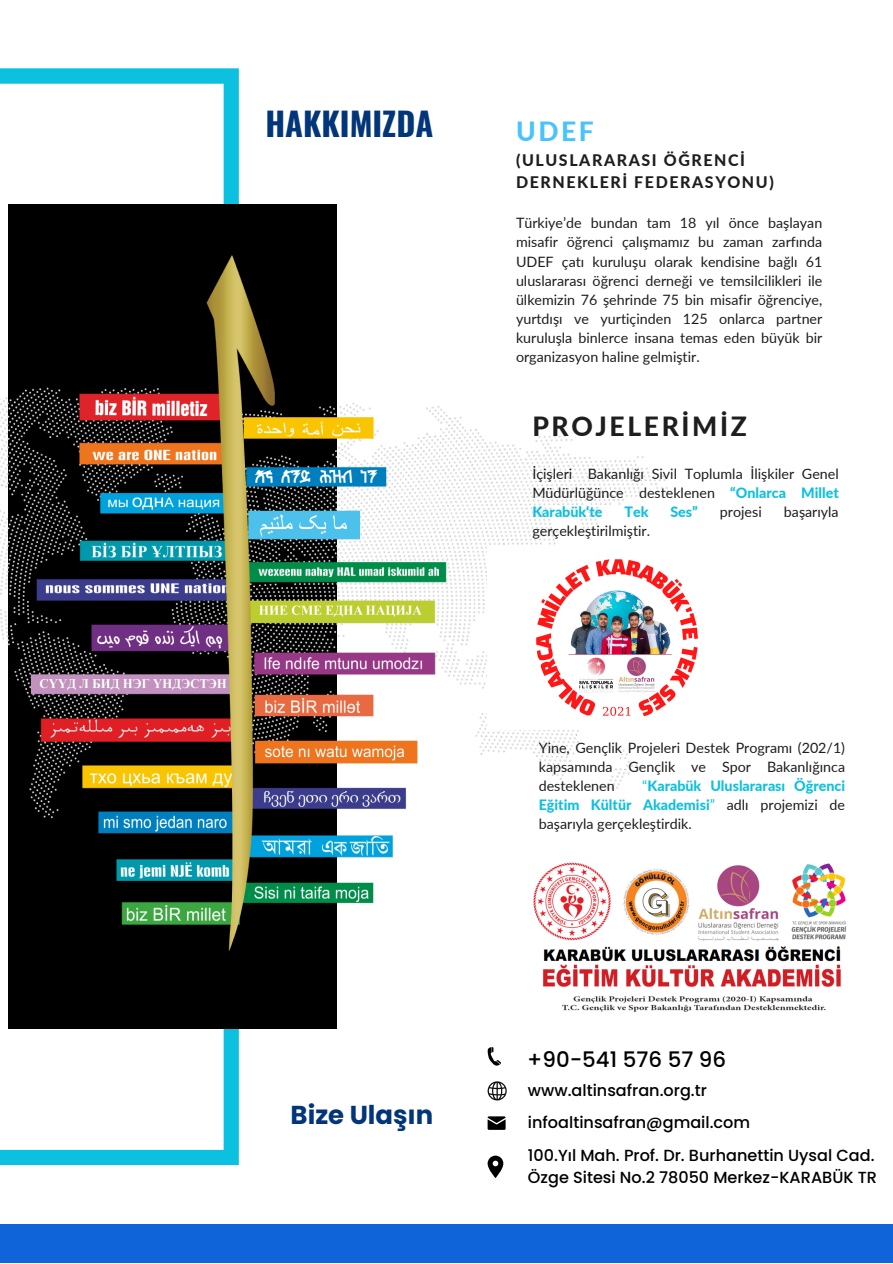
<style>
.page{position:relative;width:893px;height:1264px;background:#fff}
.page>*{position:absolute;margin:0;border:0;box-sizing:border-box;transform-origin:0 0}
.t1{font:700 32.4px "Oswald";color:#023579}
.t2{font:800 26.4px "Lato";letter-spacing:.1em;color:#1e1e1e}
.t3{font:800 26.4px "Lato";color:#49c3fb}
.t4{font:700 25.95px "Poppins";color:#023579}
.t5{font:500 21.3px "Poppins";color:#000}
.t6{font:500 16.05px "Poppins";color:#000}
.t7{font:800 15.9px/21.3px "Lato";letter-spacing:.1em;color:#1e1e1e}
.t8{font:14.25px/19px "Lato";color:#1e1e1e;text-align:justify}
.t9{font:800 14.25px/19px "Lato";color:#0cc0df;text-align:justify}
.s1{font-weight:800;color:#0cc0df}
.s2{font-weight:400}
.s3{font-weight:400;color:#1e1e1e}
</style>
<div class="page">
<svg style="left:0;top:68px;width:239px;height:1097px"></svg>
<div style="left:9px;top:204px;width:328px;height:824px;background:#000"></div>
<div style="left:0;top:1224px;width:892px;height:38px;background:#0e64d8"></div>
<svg style="left:487px;top:1047px;width:14px;height:19px"></svg>
<svg style="left:487px;top:1081px;width:19px;height:19px"></svg>
<svg style="left:487px;top:1116px;width:18px;height:13px"></svg>
<svg style="left:487px;top:1155px;width:16px;height:23px"></svg>
<img style="left:0;top:255px;width:668px;height:695px">
<img style="left:487px;top:547px;width:211px;height:182px">
<img style="left:523px;top:855px;width:324px;height:157px">
<p class="t1" style="left:265px;top:98px;width:169px">HAKKIMIZDA</p>
<p class="t3" style="left:516px;top:115px;width:79px">UDEF</p>
<p class="t7" style="left:516px;top:149px;width:259px">(ULUSLARARASI ÖĞRENCİ<br>DERNEKLERİ FEDERASYONU)</p>
<p class="t8" style="left:516px;top:213px;width:308px">Türkiye’de bundan tam 18 yıl önce başlayan misafir öğrenci çalışmamız bu zaman zarfında UDEF çatı kuruluşu olarak kendisine bağlı 61 uluslararası öğrenci derneği ve temsilcilikleri ile ülkemizin 76 şehrinde 75 bin misafir öğrenciye, yurtdışı ve yurtiçinden 125 onlarca partner kuruluşla binlerce insana temas eden büyük bir organizasyon haline gelmiştir.</p>
<p class="t2" style="left:532px;top:409px;width:216px">PROJELERİMİZ</p>
<p class="t8" style="left:532px;top:463px;width:308px">İçişleri Bakanlığı Sivil Toplumla İlişkiler Genel Müdürlüğünce desteklenen <span class="s1">“Onlarca Millet Karabük‘te</span></p>
<p class="t9" style="left:624px;top:502px;width:26px">Tek</p>
<p class="t9" style="left:670px;top:502px;width:29px">Ses”</p>
<p class="t8" style="left:720px;top:502px;width:43px">projesi</p>
<p class="t8" style="left:783px;top:502px;width:56px">başarıyla</p>
<p class="t8" style="left:532px;top:521px;width:119px">gerçekleştirilmiştir.</p>
<p class="t8" style="left:538px;top:737px;width:308px">Yine, Gençlik Projeleri Destek Programı (202/1) kapsamında Gençlik ve Spor Bakanlığınca desteklenen</p>
<p class="t9" style="left:538px;top:775px;width:308px;text-indent:103px"><span class="s2">“</span>Karabük Uluslararası Öğrenci Eğitim Kültür Akademisi<span class="s2">”</span> <span class="s3">adlı projemizi de başarıyla gerçekleştirdik.</span></p>
<p class="t4" style="left:290px;top:1096px;width:144px">Bize Ulaşın</p>
<p class="t5" style="left:527px;top:1044px;width:200px">+90-541 576 57 96</p>
<p class="t6" style="left:528px;top:1078px;width:180px">www.altinsafran.org.tr</p>
<p class="t6" style="left:528px;top:1111px;width:224px">infoaltinsafran@gmail.com</p>
<p class="t6" style="left:528px;top:1143px;width:348px">100.Yıl Mah. Prof. Dr. Burhanettin Uysal Cad.</p>
<p class="t6" style="left:528px;top:1165px;width:350px">Özge Sitesi No.2 78050 Merkez-KARABÜK TR</p>
</div>
